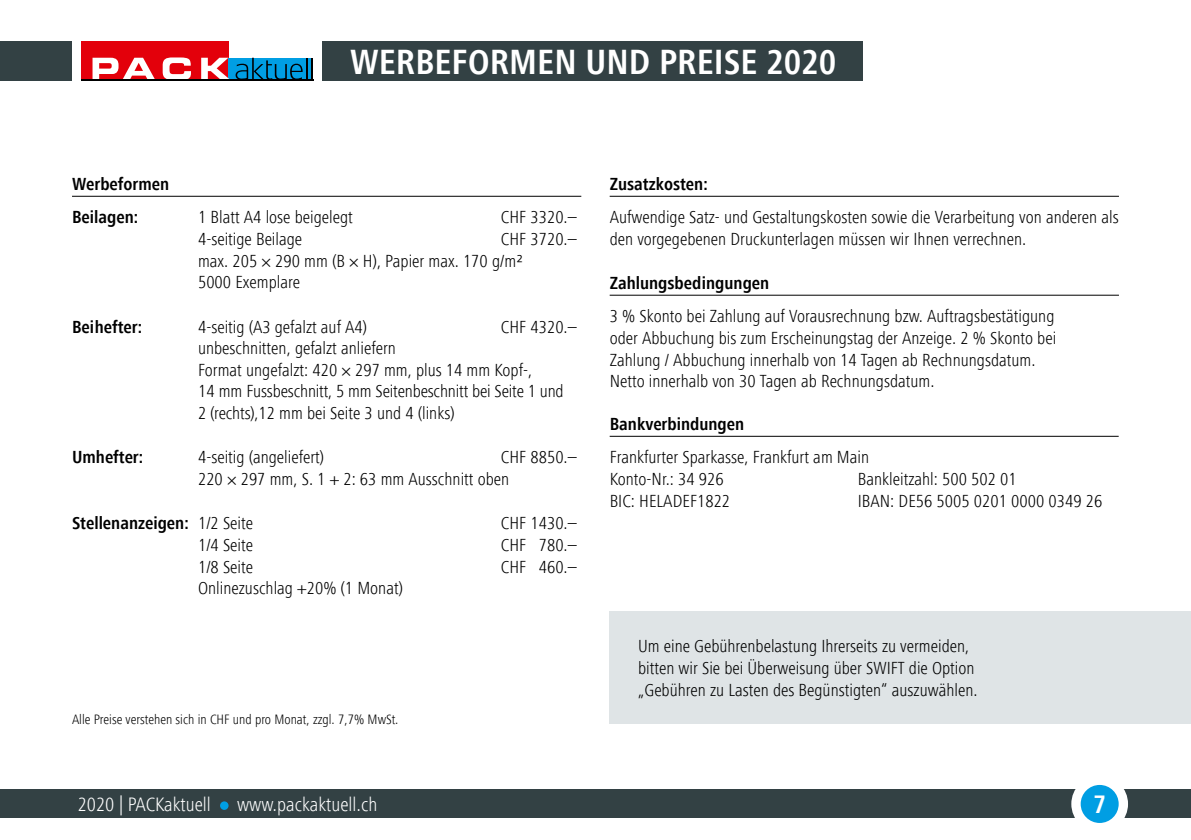
<style>
.page{position:relative;width:1191px;height:840px;background:#fff}
.page>*{position:absolute;margin:0;border:0;box-sizing:border-box;transform-origin:0 0}
.t1{font:700 condensed 36px "Frutiger Next Com";color:#fff}
.t2{font:700 condensed 26px "Frutiger Next Com";color:#fff}
.t3{font:300 condensed 20px "Frutiger Next Com";color:#fff}
.t4{font:300 condensed 18px/21.6px "Frutiger Next Com";color:#000}
.t5{font:700 condensed 18px/33px "Frutiger Next Com";color:#000}
.t6{font:300 condensed 14px "Frutiger Next Com";color:#000}
.s1{font-stretch:normal}
.s2{font-weight:300}
</style>
<div class="page">
<div style="left:0;top:789px;width:1191px;height:28px;background:#334144"></div>
<div style="left:220px;top:801px;width:8px;height:8px;background:#009ee3;border-radius:50%"></div>
<hr style="left:609px;top:435px;width:509px;height:1px;background:#000">
<hr style="left:72px;top:196px;width:509px;height:1px;background:#000">
<hr style="left:609px;top:196px;width:510px;height:1px;background:#000">
<hr style="left:609px;top:295px;width:510px;height:1px;background:#000">
<div style="left:609px;top:610px;width:582px;height:113px;background:#dfe4e6"></div>
<div style="left:0;top:41px;width:862px;height:40px;background:#334144"></div>
<div style="left:1071px;top:775px;width:57px;height:56px;background:#fff;border-radius:50%"></div>
<div style="left:1080px;top:784px;width:38px;height:38px;background:#009ee3;border-radius:50%"></div>
<div style="left:72px;top:34px;width:250px;height:58px;background:#fff"></div>
<div style="left:81px;top:41px;width:147px;height:38px;background:#e3000b"></div>
<div style="left:228px;top:58px;width:85px;height:22px;background:#009ee3"></div>
<svg style="left:236px;top:58px;width:71px;height:21px"></svg>
<hr style="left:311px;top:58px;width:2px;height:21px;background:#000">
<svg style="left:92px;top:58px;width:63px;height:21px"></svg>
<svg style="left:163px;top:57px;width:28px;height:22px"></svg>
<svg style="left:201px;top:58px;width:28px;height:21px"></svg>
<hr style="left:81px;top:79px;width:232px;height:2px;background:#000">
<h1 class="t1" style="left:350px;top:42px;width:487px">WERBEFORMEN UND PREISE 2020</h1>
<p class="t5" style="left:72px;top:168px;width:99px">Werbeformen<br>Beilagen:</p>
<p class="t4" style="left:198px;top:206px;width:156px">1 Blatt A4 lose beigelegt</p>
<p class="t4" style="left:501px;top:206px;width:77px">CHF 3320.–</p>
<p class="t4" style="left:198px;top:228px;width:106px">4-seitige Beilage</p>
<p class="t4" style="left:198px;top:228px;width:380px;text-indent:303px">CHF 3720.– max. 205 × 290 mm (B × H), Papier max. 170 g/m<span class="s1">2<br></span>5000 Exemplare</p>
<p class="t5" style="left:72px;top:310px;width:72px">Beihefter:</p>
<p class="t4" style="left:198px;top:315px;width:171px">4-seitig (A3 gefalzt auf A4)</p>
<p class="t4" style="left:501px;top:315px;width:77px">CHF 4320.–</p>
<p class="t4" style="left:198px;top:337px;width:367px">unbeschnitten, gefalzt anliefern<br>Format ungefalzt: 420 × 297 mm, plus 14 mm Kopf-,<br>14 mm Fussbeschnitt, 5 mm Seitenbeschnitt bei Seite 1 und 2 (rechts),12 mm bei Seite 3 und 4 (links)</p>
<p class="t5" style="left:72px;top:440px;width:73px">Umhefter:</p>
<p class="t4" style="left:198px;top:446px;width:128px">4-seitig (angeliefert)</p>
<p class="t4" style="left:198px;top:446px;width:380px;text-indent:303px">CHF 8850.–<br>220 × 297 mm, S. 1 + 2: 63 mm Ausschnitt oben</p>
<p class="t5" style="left:72px;top:506px;width:183px">Stellenanzeigen: <span class="s2">1/2 Seite</span></p>
<p class="t4" style="left:501px;top:512px;width:77px">CHF 1430.–</p>
<p class="t4" style="left:198px;top:534px;width:57px">1/4 Seite</p>
<p class="t4" style="left:501px;top:534px;width:77px">CHF 780.–</p>
<p class="t4" style="left:198px;top:555px;width:57px">1/8 Seite</p>
<p class="t4" style="left:501px;top:555px;width:77px">CHF 460.–</p>
<p class="t4" style="left:198px;top:577px;width:206px">Onlinezuschlag +20% (1 Monat)</p>
<p class="t6" style="left:72px;top:710px;width:328px">Alle Preise verstehen sich in CHF und pro Monat, zzgl. 7,7% MwSt.</p>
<p class="t3" style="left:78px;top:792px;width:135px">2020 | PACKaktuell</p>
<p class="t3" style="left:237px;top:792px;width:142px">www.packaktuell.ch</p>
<p class="t5" style="left:609px;top:168px;width:100px">Zusatzkosten:</p>
<p class="t4" style="left:609px;top:206px;width:510px">Aufwendige Satz- und Gestaltungskosten sowie die Verarbeitung von anderen als den vorgegebenen Druckunterlagen müssen wir Ihnen verrechnen.</p>
<p class="t5" style="left:609px;top:266px;width:161px">Zahlungsbedingungen</p>
<p class="t4" style="left:609px;top:305px;width:448px">3 % Skonto bei Zahlung auf Vorausrechnung bzw. Auftragsbestätigung oder Abbuchung bis zum Erscheinungstag der Anzeige. 2 % Skonto bei Zahlung / Abbuchung innerhalb von 14 Tagen ab Rechnungsdatum.<br>Netto innerhalb von 30 Tagen ab Rechnungsdatum.</p>
<p class="t5" style="left:609px;top:407px;width:136px">Bankverbindungen</p>
<p class="t4" style="left:609px;top:446px;width:261px">Frankfurter Sparkasse, Frankfurt am Main<br>Konto-Nr.: 34 926</p>
<p class="t4" style="left:857px;top:468px;width:160px">Bankleitzahl: 500 502 01</p>
<p class="t4" style="left:609px;top:489px;width:122px">BIC: HELADEF1822</p>
<p class="t4" style="left:857px;top:489px;width:246px">IBAN: DE56 5005 0201 0000 0349 26</p>
<p class="t4" style="left:638px;top:635px;width:341px">Um eine Gebührenbelastung Ihrerseits zu vermeiden, bitten wir Sie bei Überweisung über SWIFT die Option „Gebühren zu Lasten des Begünstigten“ auszuwählen.</p>
<h2 class="t2" style="left:1093px;top:789px;width:14px">7</h2>
</div>
